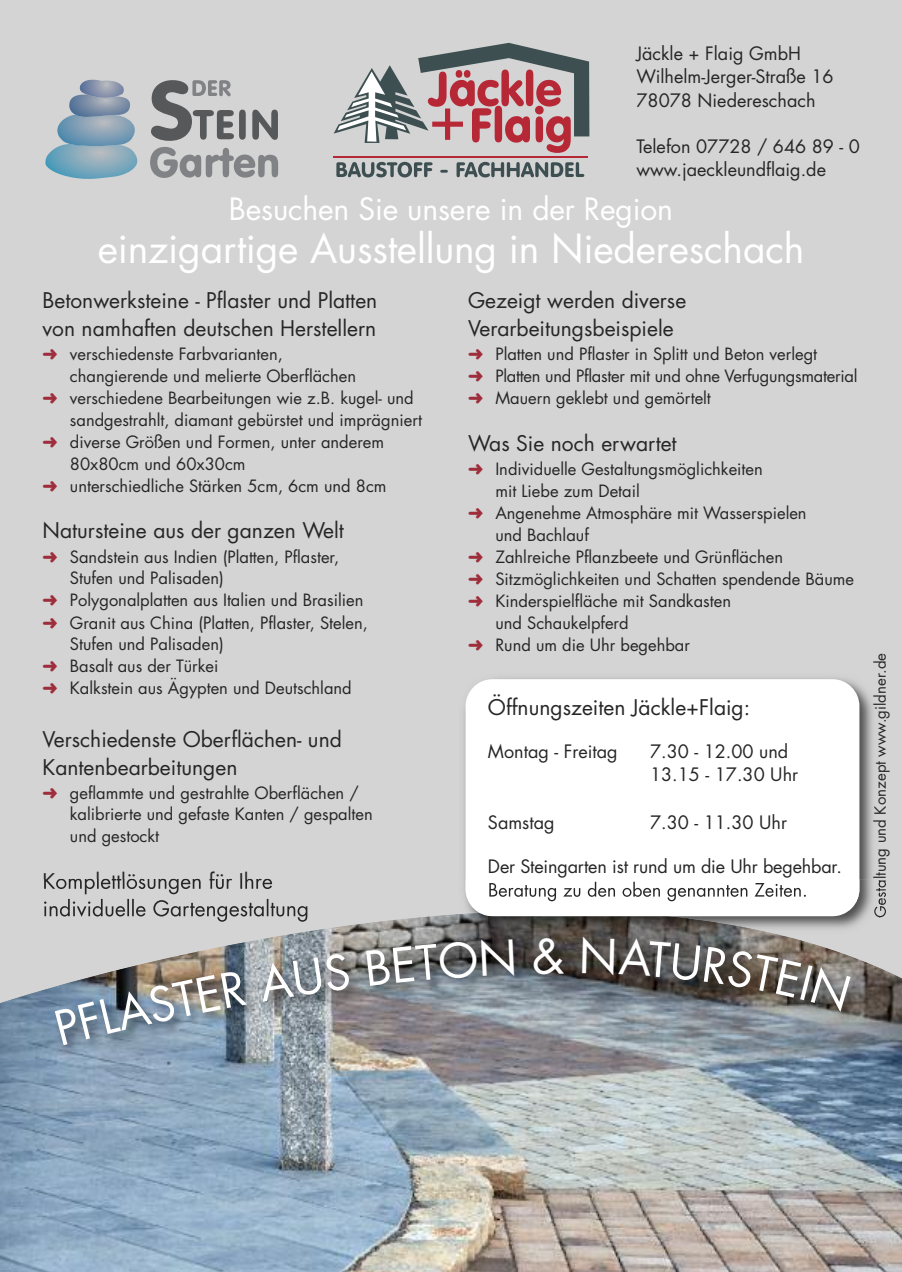
<style>
.page{position:relative;width:902px;height:1272px;background:#fff}
.page>*{position:absolute;margin:0;border:0;box-sizing:border-box;transform-origin:0 0}
.t1{font:39px "Futura";letter-spacing:-.005em;color:#fff}
.t2{font:30px "Futura";letter-spacing:-.005em;color:#fff}
.t3{font:21px/27.5px "Futura";color:#272627}
.t4{font:18px/23.5px "Futura";color:#272627}
.t5{font:16.5px/21.6px "Futura";color:#272627}
.t6{font:15px "Futura";color:#272627}
.s1{color:#9e2e3c}
</style>
<div class="page">
<div style="left:0;top:0;width:901px;height:1271px;background:#d4d4d4"></div>
<img style="left:0;top:1083px;width:901px;height:188px">
<img style="left:464px;top:678px;width:409px;height:201px">
<div style="left:465px;top:679px;width:394px;height:237px;background:#fff;border-radius:27px"></div>
<svg style="left:252px;top:110px;width:26px;height:30px"></svg>
<svg style="left:150px;top:147px;width:128px;height:31px"></svg>
<svg style="left:151px;top:80px;width:95px;height:61px"></svg>
<svg style="left:45px;top:80px;width:92px;height:99px"></svg>
<hr style="left:332px;top:155px;width:255px;height:2px;background:#b72837">
<svg style="left:333px;top:43px;width:256px;height:110px"></svg>
<svg style="left:336px;top:162px;width:96px;height:15px"></svg>
<svg style="left:440px;top:170px;width:8px;height:3px"></svg>
<svg style="left:456px;top:162px;width:128px;height:15px"></svg>
<img style="left:85px;top:879px;width:223px;height:35px">
<img style="left:0;top:914px;width:901px;height:169px">
<img style="left:44px;top:879px;width:157px;height:15px">
<img style="left:44px;top:898px;width:181px;height:18px">
<img style="left:669px;top:879px;width:209px;height:56px">
<img style="left:464px;top:879px;width:2px;height:17px">
<img style="left:458px;top:914px;width:323px;height:21px">
<img style="left:465px;top:889px;width:394px;height:27px">
<img style="left:489px;top:881px;width:162px;height:20px">
<img style="left:873px;top:879px;width:15px;height:38px">
<img style="left:55px;top:969px;width:192px;height:76px">
<svg style="left:257px;top:952px;width:93px;height:49px;background:#878b8f"></svg>
<svg style="left:366px;top:937px;width:148px;height:48px;background:#626566"></svg>
<svg style="left:533px;top:937px;width:31px;height:37px"></svg>
<svg style="left:582px;top:936px;width:268px;height:76px;background:#64615e"></svg>
<p class="t4" style="left:636px;top:43px;width:199px">Jäckle + Flaig GmbH<br>Wilhelm-Jerger-Straße 16<br>78078 Niedereschach</p>
<p class="t4" style="left:636px;top:136px;width:225px">Telefon 07728 / 646 89 - 0 www.jaeckleundflaig.de</p>
<h2 class="t2" style="left:229px;top:195px;width:445px">Besuchen Sie unsere in der Region</h2>
<h1 class="t1" style="left:98px;top:231px;width:708px">einzigartige Ausstellung in Niedereschach</h1>
<p class="t3" style="left:43px;top:289px;width:336px">Betonwerksteine - Pflaster und Platten von namhaften deutschen Herstellern</p>
<p class="t5" style="left:43px;top:344px;width:242px"><span class="s1">➜</span> verschiedenste Farbvarianten,</p>
<p class="t5" style="left:70px;top:366px;width:288px">changierende und melierte Oberflächen</p>
<p class="t5" style="left:43px;top:388px;width:372px"><span class="s1">➜</span> verschiedene Bearbeitungen wie z.B. kugel- und</p>
<p class="t5" style="left:70px;top:410px;width:354px">sandgestrahlt, diamant gebürstet und imprägniert</p>
<p class="t5" style="left:43px;top:432px;width:343px"><span class="s1">➜</span> diverse Größen und Formen, unter anderem</p>
<p class="t5" style="left:70px;top:454px;width:177px">80x80cm und 60x30cm</p>
<p class="t5" style="left:43px;top:476px;width:345px"><span class="s1">➜</span> unterschiedliche Stärken 5cm, 6cm und 8cm</p>
<p class="t3" style="left:43px;top:519px;width:303px">Natursteine aus der ganzen Welt</p>
<p class="t5" style="left:43px;top:547px;width:298px"><span class="s1">➜</span> Sandstein aus Indien (Platten, Pflaster,</p>
<p class="t5" style="left:70px;top:569px;width:155px">Stufen und Palisaden)</p>
<p class="t5" style="left:43px;top:591px;width:322px"><span class="s1">➜</span> Polygonalplatten aus Italien und Brasilien</p>
<p class="t5" style="left:43px;top:613px;width:327px"><span class="s1">➜</span> Granit aus China (Platten, Pflaster, Stelen,</p>
<p class="t5" style="left:70px;top:634px;width:155px">Stufen und Palisaden)</p>
<p class="t5" style="left:43px;top:656px;width:177px"><span class="s1">➜</span> Basalt aus der Türkei</p>
<p class="t5" style="left:43px;top:678px;width:311px"><span class="s1">➜</span> Kalkstein aus Ägypten und Deutschland</p>
<p class="t3" style="left:43px;top:727px;width:301px">Verschiedenste Oberflächen- und<br>Kantenbearbeitungen</p>
<p class="t5" style="left:70px;top:783px;width:304px;text-indent:-27px"><span class="s1">➜</span> geflammte und gestrahlte Oberflächen / kalibrierte und gefaste Kanten / gespalten und gestockt</p>
<p class="t3" style="left:468px;top:289px;width:220px">Gezeigt werden diverse<br>Verarbeitungsbeispiele</p>
<p class="t5" style="left:468px;top:344px;width:391px;line-height:22px"><span class="s1">➜</span> Platten und Pflaster in Splitt und Beton verlegt<br><span class="s1">➜</span> Platten und Pflaster mit und ohne Verfugungsmaterial <span class="s1">➜</span> Mauern geklebt und gemörtelt</p>
<p class="t3" style="left:468px;top:431px;width:210px">Was Sie noch erwartet</p>
<p class="t5" style="left:468px;top:460px;width:296px"><span class="s1">➜</span> Individuelle Gestaltungsmöglichkeiten</p>
<p class="t5" style="left:495px;top:481px;width:146px">mit Liebe zum Detail</p>
<p class="t5" style="left:468px;top:503px;width:340px"><span class="s1">➜</span> Angenehme Atmosphäre mit Wasserspielen</p>
<p class="t5" style="left:495px;top:525px;width:95px">und Bachlauf</p>
<p class="t5" style="left:468px;top:547px;width:316px"><span class="s1">➜</span> Zahlreiche Pflanzbeete und Grünflächen</p>
<p class="t5" style="left:468px;top:569px;width:387px"><span class="s1">➜</span> Sitzmöglichkeiten und Schatten spendende Bäume</p>
<p class="t5" style="left:468px;top:591px;width:264px"><span class="s1">➜</span> Kinderspielfläche mit Sandkasten</p>
<p class="t5" style="left:495px;top:613px;width:135px">und Schaukelpferd</p>
<p class="t5" style="left:468px;top:635px;width:223px"><span class="s1">➜</span> Rund um die Uhr begehbar</p>
<p class="t3" style="left:488px;top:695px;width:264px">Öffnungszeiten Jäckle+Flaig:</p>
<p class="t4" style="left:488px;top:741px;width:131px">Montag - Freitag</p>
<p class="t4" style="left:650px;top:741px;width:150px">7.30 - 12.00 und<br>13.15 - 17.30 Uhr</p>
<p class="t4" style="left:488px;top:811px;width:68px">Samstag</p>
<p class="t4" style="left:650px;top:811px;width:138px">7.30 - 11.30 Uhr</p>
<p class="t4" style="left:488px;top:856px;width:355px">Der Steingarten ist rund um die Uhr begehbar.</p>
<p class="t6" style="left:873px;top:917px;width:266px;rotate:-90deg">Gestaltung und Konzept www.gildner.de</p>
</div>
